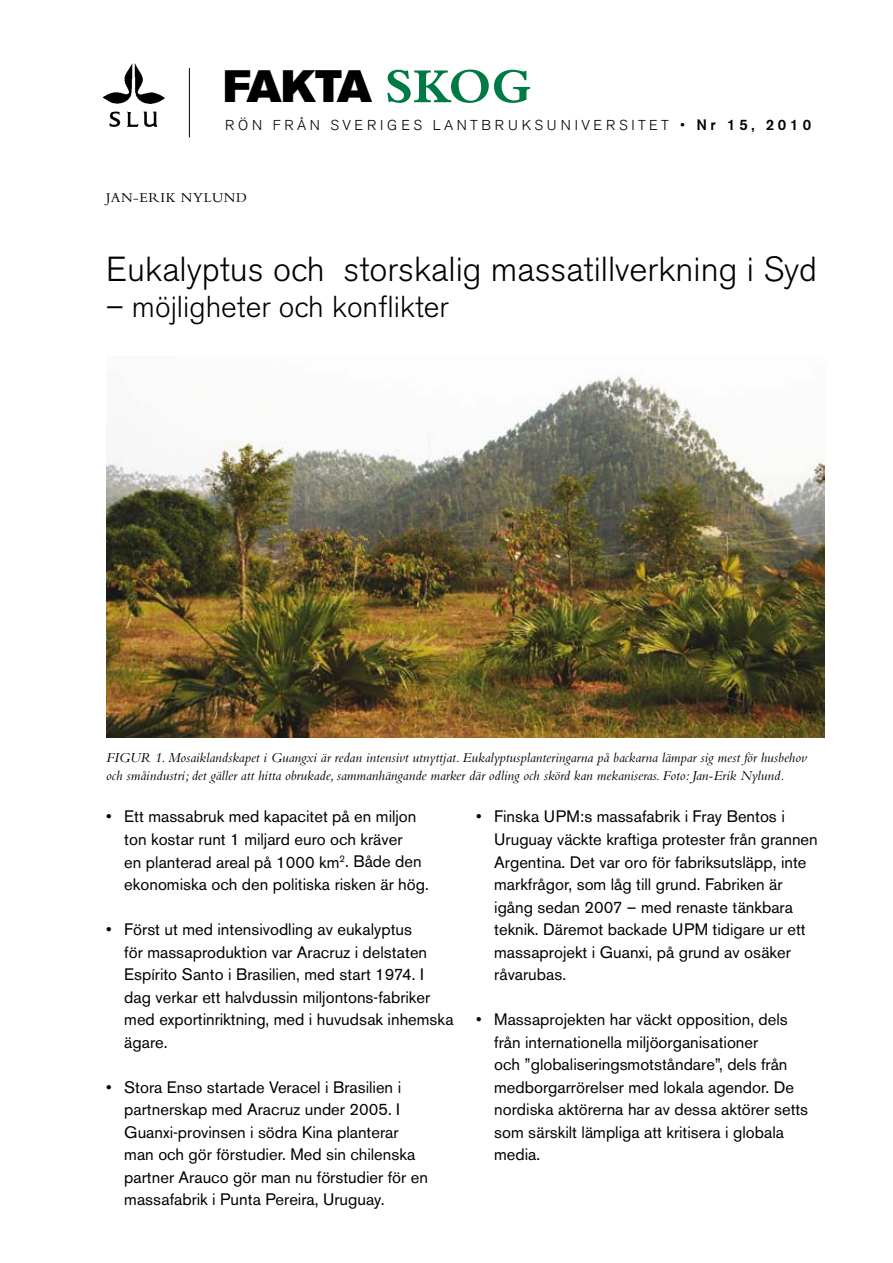
<style>
.page{position:relative;width:893px;height:1263px;background:#fff}
.page>*{position:absolute;margin:0;border:0;box-sizing:border-box;transform-origin:0 0}
.t1{font:45px "Akzidenz Grotesk BE Super";letter-spacing:-.065em;color:#000}
.t2{font:300 34.5px "Akzidenz Grotesk BE";color:#000}
.t3{font:300 30px "Akzidenz Grotesk BE";color:#000}
.t4{font:16.5px/22.5px "Akzidenz Grotesk BE";color:#000}
.t5{font:italic 14.25px/18.8px "Bembo";color:#000}
.t6{font:300 14.25px "Akzidenz Grotesk BE";letter-spacing:.26em;color:#000}
.t7{font:14.25px "Bembo";letter-spacing:.04em;color:#000}
.s1{font-family:"Bembo";font-weight:700;font-size:51px;color:#007a45}
.s2{font-size:15px}
.s3{font-weight:500;font-size:15px}
</style>
<div class="page">
<img style="left:102px;top:63px;width:63px;height:64px">
<hr style="left:189px;top:68px;width:1px;height:69px;background:#000">
<img style="left:106px;top:371px;width:719px;height:367px">
<h1 class="t1" style="left:223px;top:60px;width:310px">FAKTA <span class="s1">SKOG</span></h1>
<p class="t6" style="left:225px;top:117px;width:587px">RÖN FRÅN SVERIGES LANTBRUKSUNIVERSITET <span class="s2">•</span> <span class="s3">Nr 15, 2010</span></p>
<p class="t7" style="left:106px;top:190px;width:142px">JAN-ERIK NYLUND</p>
<h2 class="t2" style="left:106px;top:250px;width:712px">Eukalyptus och storskalig massatillverkning i Syd</h2>
<h3 class="t3" style="left:106px;top:290px;width:344px">– möjligheter och konflikter</h3>
<p class="t5" style="left:106px;top:747px;width:702px">FIGUR 1. Mosaiklandskapet i Guangxi är redan intensivt utnyttjat. Eukalyptusplanteringarna på backarna lämpar sig mest för husbehov och småindustri; det gäller att hitta obrukade, sammanhängande marker där odling och skörd kan mekaniseras. Foto: Jan-Erik Nylund.</p>
<p class="t4" style="left:124px;top:805px;width:306px;text-indent:-18px">• Ett massabruk med kapacitet på en miljon ton kostar runt 1 miljard euro och kräver<br>en planterad areal på 1000 km<sup>2</sup>. Både den ekonomiska och den politiska risken är hög.</p>
<p class="t4" style="left:124px;top:918px;width:331px;text-indent:-18px">• Först ut med intensivodling av eukalyptus<br>för massaproduktion var Aracruz i delstaten Espírito Santo i Brasilien, med start 1974. I dag verkar ett halvdussin miljontons-fabriker med exportinriktning, med i huvudsak inhemska ägare.</p>
<p class="t4" style="left:124px;top:1075px;width:305px;text-indent:-18px">• Stora Enso startade Veracel i Brasilien i partnerskap med Aracruz under 2005. I Guanxi-provinsen i södra Kina planterar man och gör förstudier. Med sin chilenska partner Arauco gör man nu förstudier för en massafabrik i Punta Pereira, Uruguay.</p>
<p class="t4" style="left:494px;top:805px;width:325px;text-indent:-18px">• Finska UPM:s massafabrik i Fray Bentos i Uruguay väckte kraftiga protester från grannen Argentina. Det var oro för fabriksutsläpp, inte markfrågor, som låg till grund. Fabriken är igång sedan 2007 – med renaste tänkbara teknik. Däremot backade UPM tidigare ur ett massaprojekt i Guanxi, på grund av osäker råvarubas.</p>
<p class="t4" style="left:494px;top:1008px;width:315px;text-indent:-18px">• Massaprojekten har väckt opposition, dels från internationella miljöorganisationer<br>och ”globaliseringsmotståndare”, dels från medborgarrörelser med lokala agendor. De nordiska aktörerna har av dessa aktörer setts som särskilt lämpliga att kritisera i globala media.</p>
</div>
